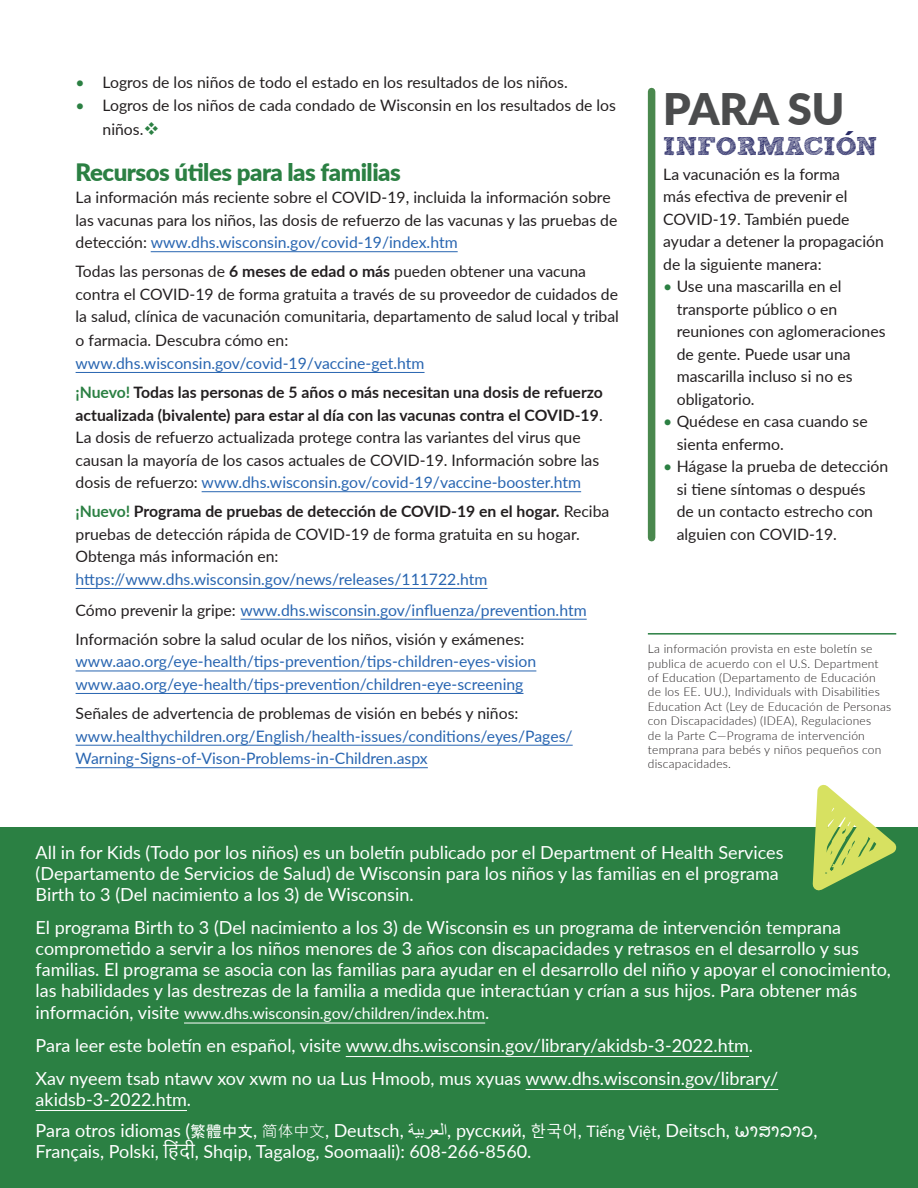
<style>
.page{position:relative;width:918px;height:1188px;background:#fff}
.page>*{position:absolute;margin:0;border:0;box-sizing:border-box;transform-origin:0 0}
.t1{font:900 43.5px "Lato";color:#4b4c4d}
.t2{font:25.5px "Sketch Rockwell";color:#272965}
.Headline{font:900 24px "Lato";letter-spacing:-.02em;color:#2b8043}
.t3{font:18px/21px "Lato";color:#fff}
.Body_Text_for_Update{font:15.75px/22.5px "Lato";color:#231f20}
.Body_Text_for_Update-2{font:15.75px/22.5px "Lato";color:#2865b1}
.t4{font:15.75px "Lato";color:#fff}
.t5{font:300 12px/14.4px "Lato";letter-spacing:.02em;color:#231f20}
.s1{color:#2b8043}
.s2{color:#2865b1}
.s3{font-weight:700}
.s4{color:#231f20}
.s5{font-weight:700;color:#2b8043}
.s6{font-family:"Lato";font-weight:900}
.s7{font-size:18px}
.s8{font-family:"MS Gothic";font-size:15.75px}
.s9{font-family:"Microsoft Jheng Hei";font-size:15.75px}
.s10{font-family:"Times New Roman"}
.s11{font-family:"Malgun Gothic";font-size:15.75px}
.s12{font-size:15.75px}
.s13{font-family:"Dok Champa"}
.s14{font-family:"Nirmala UI"}
</style>
<div class="page">
<div style="left:0;top:828px;width:918px;height:360px;background:#2b8043"></div>
<hr style="left:648px;top:633px;width:248px;height:2px;background:#2b8043">
<svg style="left:802px;top:784px;width:110px;height:107px"></svg>
<hr style="left:184px;top:1023px;width:301px;height:1px;background:#fff">
<hr style="left:346px;top:1056px;width:403px;height:1px;background:#fff">
<hr style="left:526px;top:1089px;width:252px;height:1px;background:#fff">
<hr style="left:36px;top:1110px;width:151px;height:1px;background:#fff">
<hr style="left:151px;top:251px;width:307px;height:1px;background:#2865b1">
<hr style="left:76px;top:372px;width:349px;height:1px;background:#2865b1">
<hr style="left:202px;top:491px;width:379px;height:1px;background:#2865b1">
<hr style="left:76px;top:588px;width:411px;height:1px;background:#2865b1">
<hr style="left:241px;top:619px;width:346px;height:1px;background:#2865b1">
<hr style="left:76px;top:671px;width:460px;height:1px;background:#2865b1">
<hr style="left:76px;top:693px;width:448px;height:1px;background:#2865b1">
<hr style="left:76px;top:745px;width:497px;height:1px;background:#2865b1">
<hr style="left:76px;top:767px;width:352px;height:1px;background:#2865b1">
<div style="left:648px;top:92px;width:7px;height:446px;background:#4a884e"></div>
<p class="Body_Text_for_Update" style="left:76px;top:71px;width:494px"><span class="s1">•</span> Logros de los niños de todo el estado en los resultados de los niños.</p>
<p class="Body_Text_for_Update" style="left:103px;top:92px;width:515px;line-height:24px;text-indent:-27px"><span class="s1">•</span> Logros de los niños de cada condado de Wisconsin en los resultados de los niños.<span class="s1">❖</span></p>
<p class="Headline" style="left:76px;top:154px;width:327px">Recursos útiles para las familias</p>
<p class="Body_Text_for_Update" style="left:76px;top:185px;width:543px">La información más reciente sobre el COVID-19, incluida la información sobre las vacunas para los niños, las dosis de refuerzo de las vacunas y las pruebas de detección: <span class="s2">www.dhs.wisconsin.gov/covid-19/index.htm</span></p>
<p class="Body_Text_for_Update" style="left:76px;top:260px;width:545px">Todas las personas de <span class="s3">6 meses de edad o más</span> pueden obtener una vacuna contra el COVID-19 de forma gratuita a través de su proveedor de cuidados de la salud, clínica de vacunación comunitaria, departamento de salud local y tribal</p>
<p class="Body_Text_for_Update-2" style="left:76px;top:329px;width:350px"><span class="s4">o farmacia. Descubra cómo en: </span>www.dhs.wisconsin.gov/covid-19/vaccine-get.htm</p>
<p class="Body_Text_for_Update" style="left:76px;top:380px;width:529px"><span class="s5">¡Nuevo!</span> <span class="s3">Todas las personas de 5 años o más necesitan una dosis de refuerzo actualizada (bivalente) para estar al día con las vacunas contra el COVID-19</span>.<br>La dosis de refuerzo actualizada protege contra las variantes del virus que causan la mayoría de los casos actuales de COVID-19. Información sobre las dosis de refuerzo: <span class="s2">www.dhs.wisconsin.gov/covid-19/vaccine-booster.htm</span></p>
<p class="Body_Text_for_Update" style="left:76px;top:500px;width:535px"><span class="s5">¡Nuevo!</span> <span class="s3">Programa de pruebas de detección de COVID-19 en el hogar.</span> Reciba pruebas de detección rápida de COVID-19 de forma gratuita en su hogar.<br>Obtenga más información en: <span class="s2">https://www.dhs.wisconsin.gov/news/releases/111722.htm</span></p>
<p class="Body_Text_for_Update-2" style="left:76px;top:598px;width:513px"><span class="s4">Cómo prevenir la gripe:</span> www.dhs.wisconsin.gov/influenza/prevention.htm</p>
<p class="Body_Text_for_Update-2" style="left:76px;top:627px;width:462px"><span class="s4">Información sobre la salud ocular de los niños, visión y exámenes: </span>www.aao.org/eye-health/tips-prevention/tips-children-eyes-vision www.aao.org/eye-health/tips-prevention/children-eye-screening</p>
<p class="Body_Text_for_Update-2" style="left:76px;top:701px;width:499px"><span class="s4">Señales de advertencia de problemas de visión en bebés y niños: </span>www.healthychildren.org/English/health-issues/conditions/eyes/Pages/<br>Warning-Signs-of-Vison-Problems-in-Children.aspx</p>
<p class="t1" style="left:663px;top:77px;width:183px">PARA SU</p>
<p class="t2" style="left:663px;top:133px;width:215px">INFORMACIO<span class="s6">´</span>N</p>
<p class="Body_Text_for_Update" style="left:663px;top:162px;width:222px">La vacunación es la forma<br>más efectiva de prevenir el<br>COVID-19. También puede ayudar a detener la propagación de la siguiente manera:</p>
<p class="Body_Text_for_Update" style="left:677px;top:275px;width:210px;text-indent:-14px"><span class="s1">•</span> Use una mascarilla en el transporte público o en reuniones con aglomeraciones de gente. Puede usar una mascarilla incluso si no es obligatorio.</p>
<p class="Body_Text_for_Update" style="left:677px;top:410px;width:193px;text-indent:-14px"><span class="s1">•</span> Quédese en casa cuando se sienta enfermo.</p>
<p class="Body_Text_for_Update" style="left:677px;top:455px;width:213px;text-indent:-14px"><span class="s1">•</span> Hágase la prueba de detección si tiene síntomas o después<br>de un contacto estrecho con alguien con COVID-19.</p>
<p class="t5" style="left:648px;top:641px;width:245px">La información provista en este boletín se publica de acuerdo con el U.S. Department of Education (Departamento de Educación de los EE. UU.), Individuals with Disabilities Education Act (Ley de Educación de Personas con Discapacidades) (IDEA), Regulaciones<br>de la Parte C—Programa de intervención temprana para bebés y niños pequeños con discapacidades.</p>
<p class="t3" style="left:36px;top:841px;width:749px">All in for Kids (Todo por los niños) es un boletín publicado por el Department of Health Services (Departamento de Servicios de Salud) de Wisconsin para los niños y las familias en el programa<br>Birth to 3 (Del nacimiento a los 3) de Wisconsin.</p>
<p class="t3" style="left:36px;top:916px;width:857px">El programa Birth to 3 (Del nacimiento a los 3) de Wisconsin es un programa de intervención temprana comprometido a servir a los niños menores de 3 años con discapacidades y retrasos en el desarrollo y sus familias. El programa se asocia con las familias para ayudar en el desarrollo del niño y apoyar el conocimiento, las habilidades y las destrezas de la familia a medida que interactúan y crían a sus hijos. Para obtener más</p>
<p class="t4" style="left:36px;top:1002px;width:455px"><span class="s7">información, visite</span> www.dhs.wisconsin.gov/children/index.htm<span class="s7">.</span></p>
<p class="t3" style="left:36px;top:1029px;width:744px;line-height:33px">Para leer este boletín en español, visite www.dhs.wisconsin.gov/library/akidsb-3-2022.htm.<br>Xav nyeem tsab ntawv xov xwm no ua Lus Hmoob, mus xyuas www.dhs.wisconsin.gov/library/</p>
<p class="t3" style="left:36px;top:1084px;width:783px;line-height:30.6px">akidsb-3-2022.htm.<br>Para otros idiomas (<span class="s8">繁體中文</span>, <span class="s9">简体中文</span>, Deutsch, <span class="s10">ا لعربية</span> , русский, <span class="s11">한국어</span>, <span class="s12">Tiếng Việt</span>, Deitsch, <span class="s13">ພາສາລາວ</span>,</p>
<p class="t3" style="left:36px;top:1140px;width:497px">Français, Polski, <span class="s14">हिंदी</span>, Shqip, Tagalog, Soomaali): 608-266-8560.</p>
</div>
